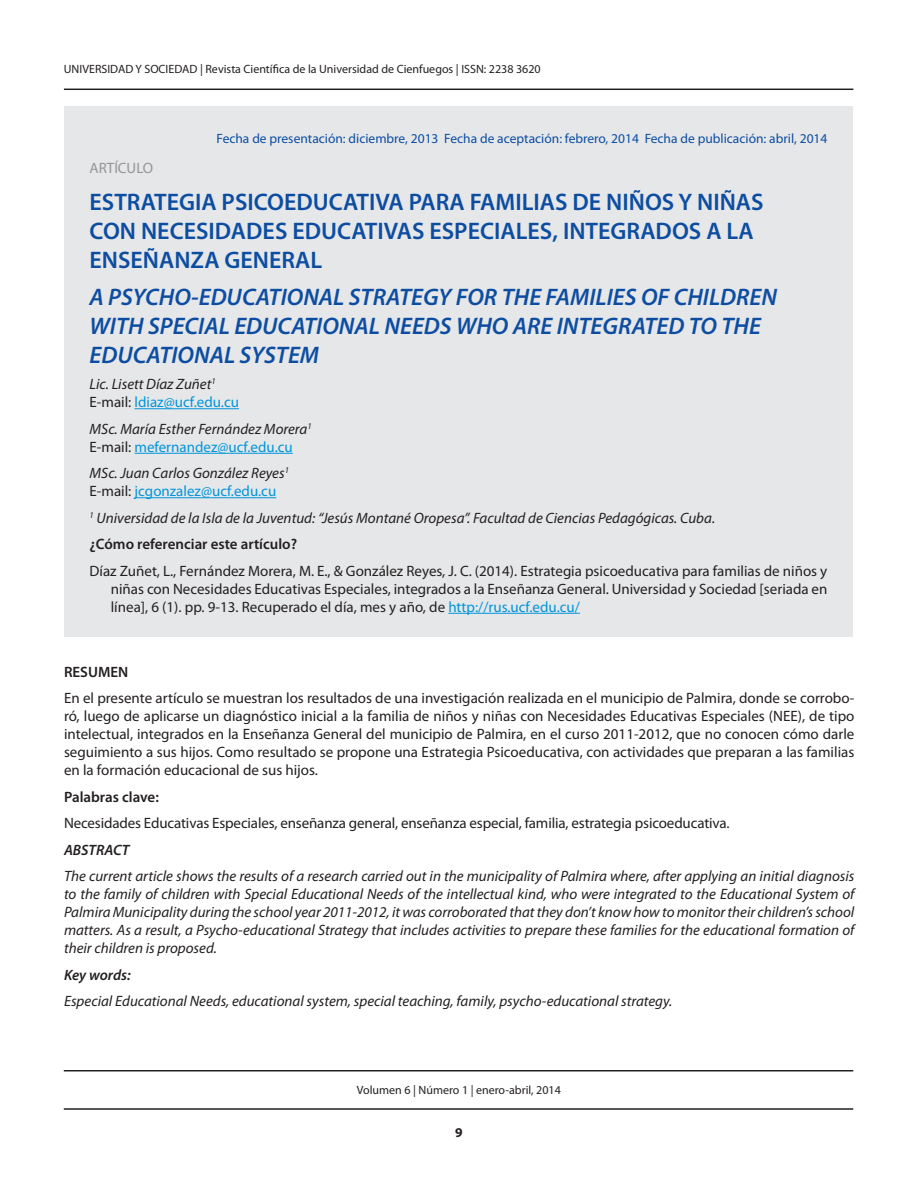
<style>
.page{position:relative;width:918px;height:1188px;background:#fff}
.page>*{position:absolute;margin:0;border:0;box-sizing:border-box;transform-origin:0 0}
.Título_Itálica{font:italic 600 24px/28.8px "Myriad Pro";color:#0d4da1}
.titulo{font:600 24px/28.8px "Myriad Pro";color:#0d4da1}
.texto_italica{font:italic 15px/18px "Myriad Pro";color:#231f20;text-align:justify}
.texto{font:15px/18px "Myriad Pro";letter-spacing:-.01em;color:#231f20;text-align:justify}
.texto_bibliografia{font:15px/18px "Myriad Pro";color:#231f20;text-align:justify}
.nombre_de_autor{font:italic 15px "Myriad Pro";color:#231f20}
.texto-2{font:15px "Myriad Pro";color:#0095d9}
.texto_negrita{font:600 15px "Myriad Pro";color:#231f20}
.sub_sub_títulos{font:600 15px "Myriad Pro";color:#231f20}
.sub_sub_títulos_itál{font:italic 600 15px "Myriad Pro";color:#231f20}
.t1{font:15px "Myriad Pro";color:#939598}
.t2{font:13.5px "Myriad Pro";color:#0d4da1}
.t3{font:700 13.5px "Myriad Pro";color:#231f20}
.t4{font:12px "Myriad Pro";color:#231f20}
.s1{color:#231f20}
.s2{color:#0095d9}
</style>
<div class="page">
<hr style="left:64px;top:89px;width:789px;height:1px;background:#231f20">
<hr style="left:64px;top:1108px;width:789px;height:2px;background:#231f20">
<hr style="left:64px;top:1070px;width:789px;height:1px;background:#231f20">
<div style="left:64px;top:106px;width:789px;height:531px;background:#e6e7e9"></div>
<hr style="left:135px;top:408px;width:104px;height:1px;background:#0095d9">
<hr style="left:135px;top:453px;width:158px;height:1px;background:#0095d9">
<hr style="left:135px;top:497px;width:141px;height:1px;background:#0095d9">
<hr style="left:448px;top:613px;width:132px;height:1px;background:#0095d9">
<p class="t4" style="left:64px;top:61px;width:478px">UNIVERSIDAD Y SOCIEDAD | Revista Científica de la Universidad de Cienfuegos | ISSN: 2238 3620</p>
<p class="t2" style="left:217px;top:130px;width:612px">Fecha de presentación: diciembre, 2013 Fecha de aceptación: febrero, 2014 Fecha de publicación: abril, 2014</p>
<p class="t1" style="left:90px;top:159px;width:65px">ARTÍCULO</p>
<p class="titulo" style="left:90px;top:187px;width:676px">ESTRATEGIA PSICOEDUCATIVA PARA FAMILIAS DE NIÑOS Y NIÑAS<br>CON NECESIDADES EDUCATIVAS ESPECIALES, INTEGRADOS A LA<br>ENSEÑANZA GENERAL</p>
<p class="Título_Itálica" style="left:90px;top:282px;width:689px">A PSYCHO-EDUCATIONAL STRATEGY FOR THE FAMILIES OF CHILDREN<br>WITH SPECIAL EDUCATIONAL NEEDS WHO ARE INTEGRATED TO THE<br>EDUCATIONAL SYSTEM</p>
<p class="nombre_de_autor" style="left:90px;top:375px;width:128px">Lic. Lisett Díaz Zuñet<sup>1</sup></p>
<p class="texto-2" style="left:90px;top:393px;width:151px"><span class="s1">E-mail:</span> ldiaz@ucf.edu.cu</p>
<p class="nombre_de_autor" style="left:90px;top:419px;width:224px">MSc. María Esther Fernández Morera<sup>1</sup></p>
<p class="texto-2" style="left:90px;top:437px;width:205px"><span class="s1">E-mail:</span> mefernandez@ucf.edu.cu</p>
<p class="nombre_de_autor" style="left:90px;top:464px;width:201px">MSc. Juan Carlos González Reyes<sup>1</sup></p>
<p class="texto-2" style="left:90px;top:482px;width:188px"><span class="s1">E-mail:</span> jcgonzalez@ucf.edu.cu</p>
<p class="nombre_de_autor" style="left:90px;top:508px;width:627px"><sup>1</sup> Universidad de la Isla de la Juventud: “Jesús Montané Oropesa”. Facultad de Ciencias Pedagógicas. Cuba.</p>
<p class="texto_negrita" style="left:90px;top:535px;width:209px">¿Cómo referenciar este artículo?</p>
<p class="texto_bibliografia" style="left:111px;top:562px;width:718px;text-indent:-21px">Díaz Zuñet, L., Fernández Morera, M. E., &amp; González Reyes, J. C. (2014). Estrategia psicoeducativa para familias de niños y niñas con Necesidades Educativas Especiales, integrados a la Enseñanza General. Universidad y Sociedad [seriada en línea], 6 (1). pp. 9-13. Recuperado el día, mes y año, de <span class="s2">http://rus.ucf.edu.cu/</span></p>
<p class="sub_sub_títulos" style="left:64px;top:662px;width:66px">RESUMEN</p>
<p class="texto" style="left:64px;top:689px;width:792px">En el presente artículo se muestran los resultados de una investigación realizada en el municipio de Palmira, donde se corrobo&shy;ró, luego de aplicarse un diagnóstico inicial a la familia de niños y niñas con Necesidades Educativas Especiales (NEE), de tipo intelectual, integrados en la Enseñanza General del municipio de Palmira, en el curso 2011-2012, que no conocen cómo darle seguimiento a sus hijos. Como resultado se propone una Estrategia Psicoeducativa, con actividades que preparan a las familias en la formación educacional de sus hijos.</p>
<p class="sub_sub_títulos" style="left:64px;top:787px;width:96px">Palabras clave:</p>
<p class="texto" style="left:64px;top:814px;width:667px">Necesidades Educativas Especiales, enseñanza general, enseñanza especial, familia, estrategia psicoeducativa.</p>
<p class="sub_sub_títulos_itál" style="left:64px;top:840px;width:67px">ABSTRACT</p>
<p class="texto_italica" style="left:64px;top:867px;width:792px">The current article shows the results of a research carried out in the municipality of Palmira where, after applying an initial diagnosis to the family of children with Special Educational Needs of the intellectual kind, who were integrated to the Educational System of Palmira Municipality during the school year 2011-2012, it was corroborated that they don’t know how to monitor their children’s school matters. As a result, a Psycho-educational Strategy that includes activities to prepare these families for the educational formation of their children is proposed.</p>
<p class="sub_sub_títulos_itál" style="left:64px;top:965px;width:68px">Key words:</p>
<p class="texto_italica" style="left:64px;top:992px;width:610px">Especial Educational Needs, educational system, special teaching, family, psycho-educational strategy.</p>
<p class="t4" style="left:357px;top:1083px;width:205px">Volumen 6 | Número 1 | enero-abril, 2014</p>
<p class="t3" style="left:455px;top:1124px;width:9px">9</p>
</div>
